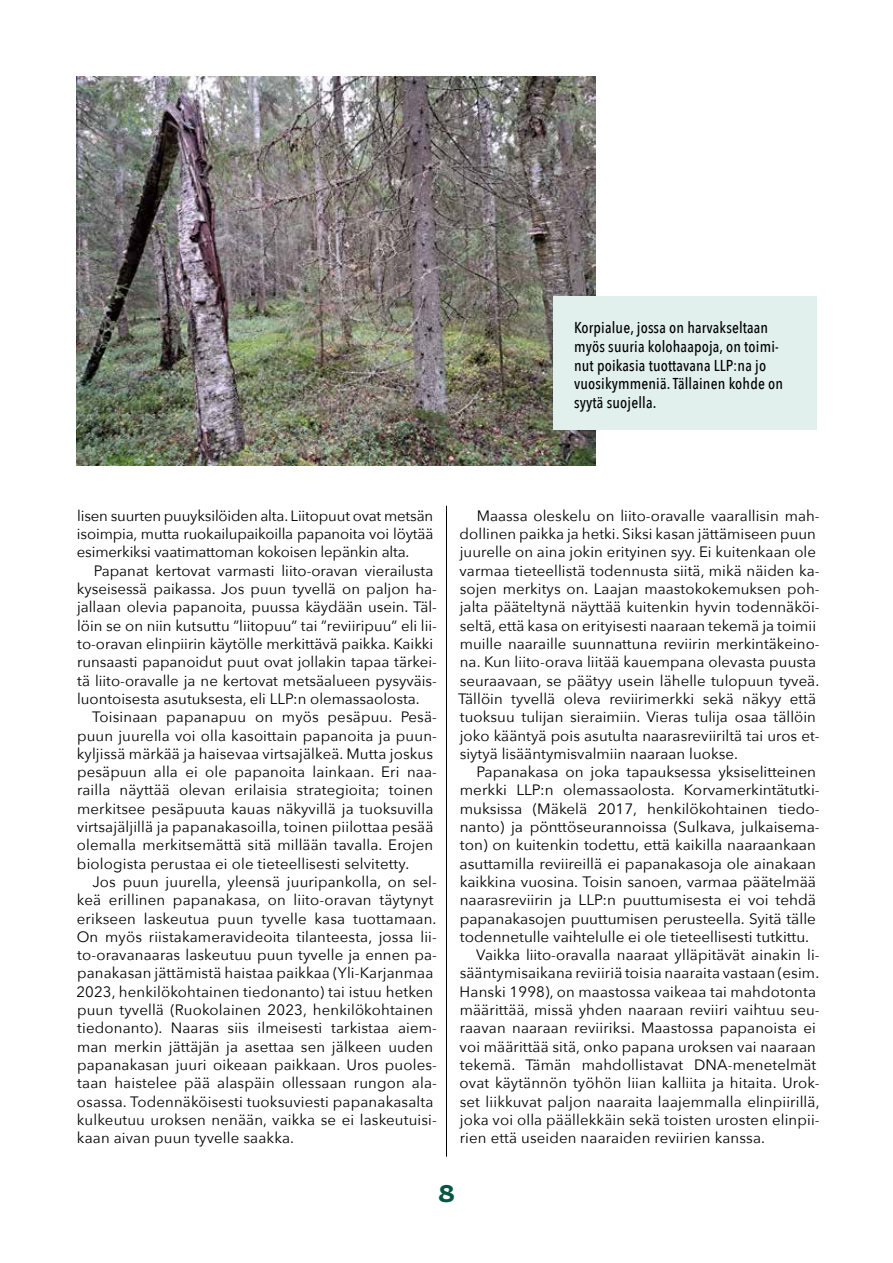
<style>
.page{position:relative;width:893px;height:1263px;background:#fff}
.page>*{position:absolute;margin:0;border:0;box-sizing:border-box;transform-origin:0 0}
.t1{font:900 24px "Panel Sans";color:#075645}
.t2{font:500 15.75px/18.8px "Avenir Next Condensed";letter-spacing:.01em;color:#000}
.t3{font:15px/18.3px "Avenir Next";letter-spacing:.005em;color:#000}
</style>
<div class="page">
<hr style="left:446px;top:506px;width:1px;height:651px;background:#000">
<img style="left:77px;top:77px;width:519px;height:389px">
<div style="left:553px;top:296px;width:263px;height:133px;background:#e1f0ec"></div>
<p class="t2" style="left:574px;top:318px;width:211px">Korpialue, jossa on harvakseltaan myös suuria kolohaapoja, on toimi&shy;nut poikasia tuottavana LLP:na jo vuosikymmeniä. Tällainen kohde on syytä suojella.</p>
<p class="t3" style="left:77px;top:506px;width:358px;text-align:justify">lisen suurten puuyksilöiden alta. Liitopuut ovat metsän isoimpia, mutta ruokailupaikoilla papanoita voi löytää esimerkiksi vaatimattoman kokoisen lepänkin alta.</p>
<p class="t3" style="left:77px;top:561px;width:362px;text-indent:17px">Papanat kertovat varmasti liito-oravan vierailusta kyseisessä paikassa. Jos puun tyvellä on paljon ha&shy;jallaan olevia papanoita, puussa käydään usein. Täl&shy;löin se on niin kutsuttu ”liitopuu” tai ”reviiripuu” eli lii&shy;to-oravan elinpiirin käytölle merkittävä paikka. Kaikki runsaasti papanoidut puut ovat jollakin tapaa tärkei&shy;tä liito-oravalle ja ne kertovat metsäalueen pysyväis&shy;luontoisesta asutuksesta, eli LLP:n olemassaolosta.</p>
<p class="t3" style="left:77px;top:707px;width:362px;text-indent:15px">Toisinaan papanapuu on myös pesäpuu. Pesä&shy;puun juurella voi olla kasoittain papanoita ja puun&shy;kyljissä märkää ja haisevaa virtsajälkeä. Mutta joskus pesäpuun alla ei ole papanoita lainkaan. Eri naa&shy;railla näyttää olevan erilaisia strategioita; toinen merkitsee pesäpuuta kauas näkyvillä ja tuoksuvilla virtsajäljillä ja papanakasoilla, toinen piilottaa pesää olemalla merkitsemättä sitä millään tavalla. Erojen biologista perustaa ei ole tieteellisesti selvitetty.</p>
<p class="t3" style="left:76px;top:872px;width:362px;text-indent:16px">Jos puun juurella, yleensä juuripankolla, on sel&shy;keä erillinen papanakasa, on liito-oravan täytynyt erikseen laskeutua puun tyvelle kasa tuottamaan.<br>On myös riistakameravideoita tilanteesta, jossa lii&shy;to-oravanaaras laskeutuu puun tyvelle ja ennen pa&shy;panakasan jättämistä haistaa paikkaa (Yli-Karjanmaa 2023, henkilökohtainen tiedonanto) tai istuu hetken puun tyvellä (Ruokolainen 2023, henkilökohtainen tiedonanto). Naaras siis ilmeisesti tarkistaa aiem&shy;man merkin jättäjän ja asettaa sen jälkeen uuden papanakasan juuri oikeaan paikkaan. Uros puoles&shy;taan haistelee pää alaspäin ollessaan rungon ala&shy;osassa. Todennäköisesti tuoksuviesti papanakasalta kulkeutuu uroksen nenään, vaikka se ei laskeutuisi&shy;kaan aivan puun tyvelle saakka.</p>
<p class="t3" style="left:458px;top:506px;width:363px;text-indent:19px">Maassa oleskelu on liito-oravalle vaarallisin mah&shy;dollinen paikka ja hetki. Siksi kasan jättämiseen puun juurelle on aina jokin erityinen syy. Ei kuitenkaan ole varmaa tieteellistä todennusta siitä, mikä näiden ka&shy;sojen merkitys on. Laajan maastokokemuksen poh&shy;jalta pääteltynä näyttää kuitenkin hyvin todennäköi&shy;seltä, että kasa on erityisesti naaraan tekemä ja toimii muille naaraille suunnattuna reviirin merkintäkeino&shy;na. Kun liito-orava liitää kauempana olevasta puusta seuraavaan, se päätyy usein lähelle tulopuun tyveä.<br>Tällöin tyvellä oleva reviirimerkki sekä näkyy että tuoksuu tulijan sieraimiin. Vieras tulija osaa tällöin joko kääntyä pois asutulta naarasreviiriltä tai uros et&shy;siytyä lisääntymisvalmiin naaraan luokse.</p>
<p class="t3" style="left:477px;top:762px;width:341px">Papanakasa on joka tapauksessa yksiselitteinen</p>
<p class="t3" style="left:460px;top:780px;width:361px">merkki LLP:n olemassaolosta. Korvamerkintätutki-</p>
<p class="t3" style="left:460px;top:799px;width:361px">muksissa (Mäkelä 2017, henkilökohtainen tiedo-</p>
<p class="t3" style="left:460px;top:817px;width:361px">nanto) ja pönttöseurannoissa (Sulkava, julkaisema-</p>
<p class="t3" style="left:460px;top:835px;width:357px">ton) on kuitenkin todettu, että kaikilla naaraankaan</p>
<p class="t3" style="left:460px;top:854px;width:358px">asuttamilla reviireillä ei papanakasoja ole ainakaan</p>
<p class="t3" style="left:460px;top:872px;width:358px">kaikkina vuosina. Toisin sanoen, varmaa päätelmää</p>
<p class="t3" style="left:460px;top:890px;width:358px">naarasreviirin ja LLP:n puuttumisesta ei voi tehdä</p>
<p class="t3" style="left:460px;top:908px;width:358px">papanakasojen puuttumisen perusteella. Syitä tälle</p>
<p class="t3" style="left:460px;top:927px;width:351px">todennetulle vaihtelulle ei ole tieteellisesti tutkittu.</p>
<p class="t3" style="left:476px;top:945px;width:345px">Vaikka liito-oravalla naaraat ylläpitävät ainakin li-</p>
<p class="t3" style="left:460px;top:963px;width:361px">sääntymisaikana reviiriä toisia naaraita vastaan (esim.</p>
<p class="t3" style="left:460px;top:982px;width:358px">Hanski 1998), on maastossa vaikeaa tai mahdotonta</p>
<p class="t3" style="left:460px;top:1000px;width:361px">määrittää, missä yhden naaraan reviiri vaihtuu seu-</p>
<p class="t3" style="left:460px;top:1018px;width:358px">raavan naaraan reviiriksi. Maastossa papanoista ei</p>
<p class="t3" style="left:460px;top:1037px;width:358px">voi määrittää sitä, onko papana uroksen vai naaraan</p>
<p class="t3" style="left:460px;top:1055px;width:358px">tekemä. Tämän mahdollistavat DNA-menetelmät</p>
<p class="t3" style="left:460px;top:1073px;width:362px">ovat käytännön työhön liian kalliita ja hitaita. Urok-</p>
<p class="t3" style="left:460px;top:1091px;width:361px">set liikkuvat paljon naaraita laajemmalla elinpiirillä,</p>
<p class="t3" style="left:460px;top:1110px;width:361px">joka voi olla päällekkäin sekä toisten urosten elinpii-</p>
<p class="t3" style="left:460px;top:1128px;width:307px">rien että useiden naaraiden reviirien kanssa.</p>
<h1 class="t1" style="left:438px;top:1179px;width:18px">8</h1>
</div>
